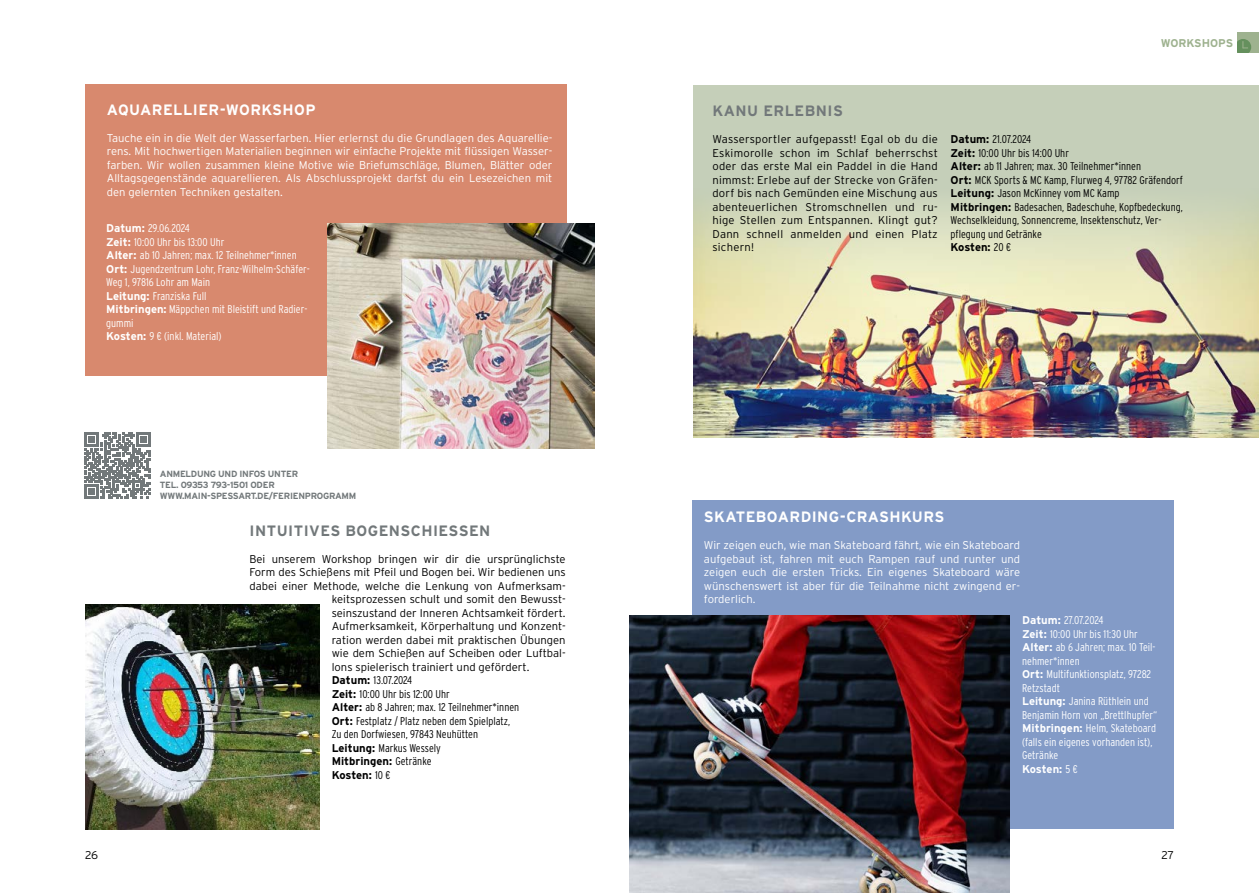
<style>
.page{position:relative;width:1259px;height:893px;background:#fff}
.page>*{position:absolute;margin:0;border:0;box-sizing:border-box;transform-origin:0 0}
.t1{font:700 15px "Interstate";letter-spacing:.03em;color:#fff}
.t2{font:700 15px "Interstate";letter-spacing:.03em;color:#72787a}
.t3{font:300 11.25px/13.5px "Interstate";color:#000;text-align:justify}
.t4{font:300 11.25px/13.5px "Interstate";color:#fff;text-align:justify}
.t5{font:300 11.25px/13.5px "Interstate Condensed";color:#fff}
.t6{font:300 11.25px/13.5px "Interstate Condensed";color:#000}
.t7{font:700 11.25px/13.5px "Interstate";color:#000}
.t8{font:700 11.25px "Interstate";letter-spacing:-.01em;color:#fff}
.t9{font:700 11.25px "Interstate";color:#9eb28f}
.t10{font:700 9px/10.8px "Interstate";letter-spacing:-.03em;color:#72787a}
.s1{font-family:"Interstate";font-weight:700}
.s2{font-family:"Interstate Condensed";font-weight:300}
</style>
<div class="page">
<div style="left:693px;top:501px;width:481px;height:328px;background:#839bc7"></div>
<div style="left:85px;top:85px;width:481px;height:291px;background:#d8896e"></div>
<img style="left:328px;top:223px;width:266px;height:225px">
<img style="left:85px;top:605px;width:234px;height:224px">
<div style="left:693px;top:85px;width:566px;height:306px;background:#c5cfb9"></div>
<img style="left:693px;top:206px;width:566px;height:232px">
<img style="left:629px;top:615px;width:380px;height:278px">
<svg style="left:85px;top:432px;width:66px;height:66px"></svg>
<svg style="left:1237px;top:32px;width:22px;height:21px"></svg>
<h1 class="t1" style="left:107px;top:101px;width:210px">AQUARELLIER-WORKSHOP</h1>
<p class="t4" style="left:107px;top:131px;width:447px">Tauche ein in die Welt der Wasserfarben. Hier erlernst du die Grundlagen des Aquarellie&shy;rens. Mit hochwertigen Materialien beginnen wir einfache Projekte mit flüssigen Wasser&shy;farben. Wir wollen zusammen kleine Motive wie Briefumschläge, Blumen, Blätter oder Alltagsgegenstände aquarellieren. Als Abschlussprojekt darfst du ein Lesezeichen mit den gelernten Techniken gestalten.</p>
<p class="t5" style="left:106px;top:221px;width:205px"><span class="s1">Datum:</span> 29.06.2024<br><span class="s1">Zeit:</span> 10:00 Uhr bis 13:00 Uhr<br><span class="s1">Alter:</span> ab 10 Jahren; max. 12 Teilnehmer*innen<br><span class="s1">Ort:</span> Jugendzentrum Lohr, Franz-Wilhelm-Schäfer-<br>Weg 1, 97816 Lohr am Main<br><span class="s1">Leitung:</span> Franziska Full<br><span class="s1">Mitbringen:</span> Mäppchen mit Bleistift und Radier&shy;gummi<br><span class="s1">Kosten:</span> 9 € (inkl. Material)</p>
<p class="t10" style="left:160px;top:469px;width:198px">ANMELDUNG UND INFOS UNTER<br>TEL. 09353 793-1501 ODER<br>WWW.MAIN-SPESSART.DE/FERIENPROGRAMM</p>
<h1 class="t2" style="left:249px;top:522px;width:242px">INTUITIVES BOGENSCHIESSEN</h1>
<p class="t3" style="left:249px;top:552px;width:318px">Bei unserem Workshop bringen wir dir die ursprünglichste</p>
<p class="t3" style="left:249px;top:565px;width:318px">Form des Schießens mit Pfeil und Bogen bei. Wir bedienen uns</p>
<p class="t3" style="left:249px;top:579px;width:318px">dabei einer Methode, welche die Lenkung von Aufmerksam-</p>
<p class="t3" style="left:332px;top:592px;width:235px">keitsprozessen schult und somit den Bewusst-</p>
<p class="t3" style="left:332px;top:606px;width:235px">seinszustand der Inneren Achtsamkeit fördert.</p>
<p class="t3" style="left:332px;top:619px;width:235px">Aufmerksamkeit, Körperhaltung und Konzent-</p>
<p class="t3" style="left:332px;top:633px;width:235px">ration werden dabei mit praktischen Übungen</p>
<p class="t3" style="left:332px;top:646px;width:235px">wie dem Schießen auf Scheiben oder Luftbal-</p>
<p class="t3" style="left:332px;top:660px;width:199px">lons spielerisch trainiert und gefördert.</p>
<p class="t6" style="left:332px;top:673px;width:189px"><span class="s1">Datum:</span> 13.07.2024<br><span class="s1">Zeit:</span> 10:00 Uhr bis 12:00 Uhr<br><span class="s1">Alter:</span> ab 8 Jahren; max. 12 Teilnehmer*innen<br><span class="s1">Ort:</span> Festplatz / Platz neben dem Spielplatz,<br>Zu den Dorfwiesen, 97843 Neuhütten<br><span class="s1">Leitung:</span> Markus Wessely</p>
<p class="t7" style="left:332px;top:754px;width:101px">Mitbringen: <span class="s2">Getränke<br></span>Kosten: <span class="s2">10 €</span></p>
<p class="t9" style="left:1160px;top:37px;width:74px">WORKSHOPS</p>
<h1 class="t2" style="left:712px;top:103px;width:132px">KANU ERLEBNIS</h1>
<p class="t3" style="left:712px;top:132px;width:227px">Wassersportler aufgepasst! Egal ob du die Eskimorolle schon im Schlaf beherrschst oder das erste Mal ein Paddel in die Hand nimmst: Erlebe auf der Strecke von Gräfen&shy;dorf bis nach Gemünden eine Mischung aus abenteuerlichen Stromschnellen und ru&shy;hige Stellen zum Entspannen. Klingt gut?<br>Dann schnell anmelden und einen Platz sichern!</p>
<p class="t6" style="left:950px;top:132px;width:234px"><span class="s1">Datum:</span> 21.07.2024<br><span class="s1">Zeit:</span> 10:00 Uhr bis 14:00 Uhr<br><span class="s1">Alter:</span> ab 11 Jahren; max. 30 Teilnehmer*innen<br><span class="s1">Ort:</span> MCK Sports &amp; MC Kamp, Flurweg 4, 97782 Gräfendorf <span class="s1">Leitung:</span> Jason McKinney vom MC Kamp<br><span class="s1">Mitbringen:</span> Badesachen, Badeschuhe, Kopfbedeckung, Wechselkleidung, Sonnencreme, Insektenschutz, Ver&shy;pflegung und Getränke</p>
<p class="t7" style="left:950px;top:240px;width:62px">Kosten: <span class="s2">20 €</span></p>
<h1 class="t1" style="left:704px;top:509px;width:242px">SKATEBOARDING-CRASHKURS</h1>
<p class="t4" style="left:704px;top:538px;width:318px">Wir zeigen euch, wie man Skateboard fährt, wie ein Skateboard aufgebaut ist, fahren mit euch Rampen rauf und runter und zeigen euch die ersten Tricks. Ein eigenes Skateboard wäre wünschenswert ist aber für die Teilnahme nicht zwingend er&shy;forderlich.</p>
<p class="t5" style="left:1022px;top:614px;width:136px"><span class="s1">Datum:</span> 27.07.2024<br><span class="s1">Zeit:</span> 10:00 Uhr bis 11:30 Uhr<br><span class="s1">Alter:</span> ab 6 Jahren; max. 10 Teil&shy;nehmer*innen<br><span class="s1">Ort:</span> Multifunktionsplatz, 97282<br>Retzstadt<br><span class="s1">Leitung:</span> Janina Rüthlein und<br>Benjamin Horn von „Brettlhupfer“<br><span class="s1">Mitbringen:</span> Helm, Skateboard (falls ein eigenes vorhanden ist),<br>Getränke</p>
<p class="t8" style="left:1022px;top:763px;width:57px">Kosten: <span class="s2">5 €</span></p>
<p class="t3" style="left:85px;top:849px;width:14px">26</p>
<p class="t3" style="left:1161px;top:849px;width:14px">27</p>
</div>
